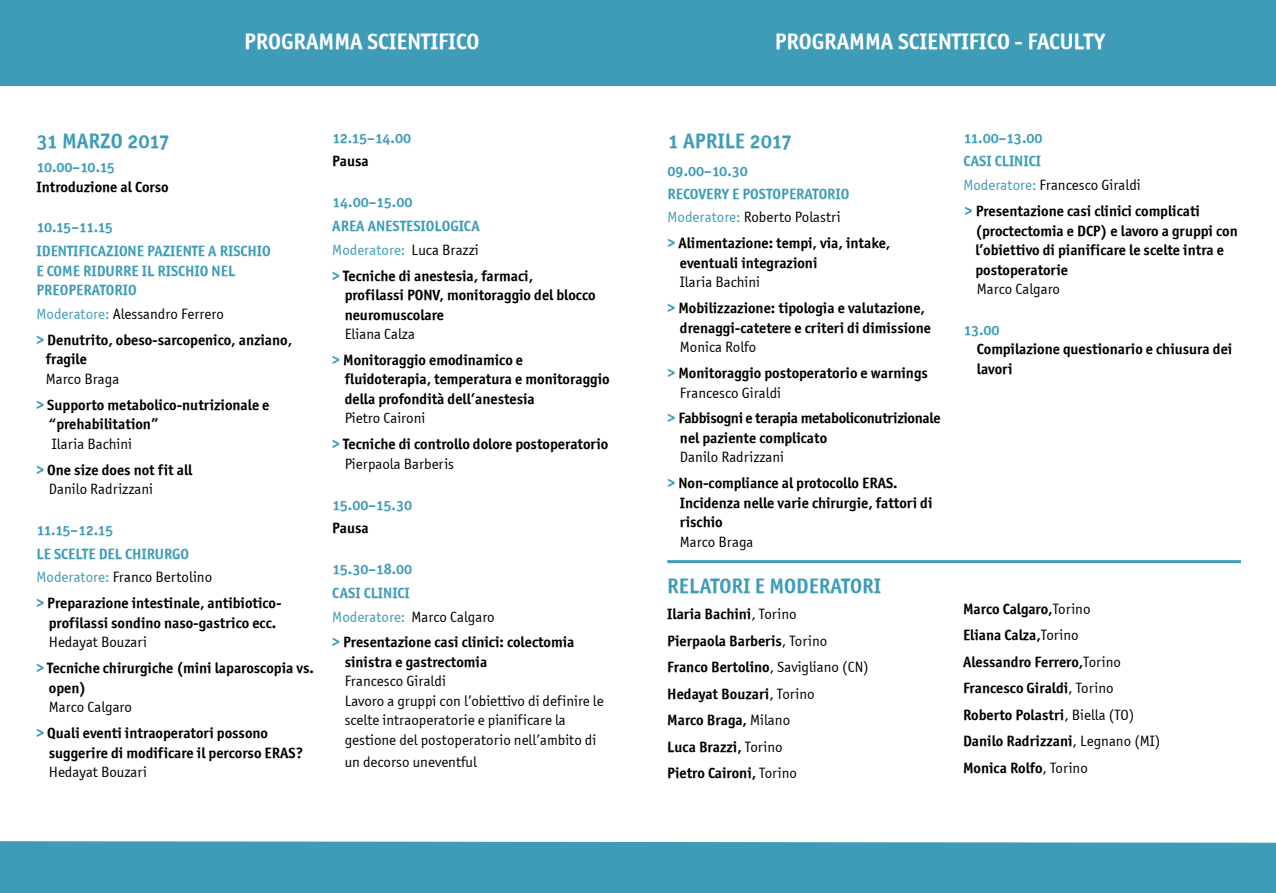
<style>
.page{position:relative;width:1276px;height:893px;background:#fff}
.page>*{position:absolute;margin:0;border:0;box-sizing:border-box;transform-origin:0 0}
.t1{font:22.5px "Officina Sans OSITCTT Bold";color:#fff}
.t2{font:21px "Officina Sans OSITCTT Bold";color:#3e9cb8}
.t3{font:15px/19.5px "Officina Sans OSITCTT Bold";color:#000}
.t4{font:15px/19.5px "Officina Sans OSITCTT Book";color:#000}
.t5{font:15px/23.7px "Officina Sans OSITCTT Bold";color:#3e9cb8}
.t6{font:15px/19.5px "Officina Sans OSITCTT Bold";letter-spacing:-.02em;color:#000}
.t7{font:15px "Officina Sans OSITCTT Book";color:#3e9cb8}
.s1{color:#3e9cb8}
.s2{color:#000}
.s3{font-family:"Officina Sans OSITCTT Bold";font-size:18px;color:#fff}
.s4{font-family:"Officina Sans OSITCTT Book"}
</style>
<div class="page">
<div style="left:0;top:0;width:1276px;height:85px;background:#3e9cb8"></div>
<div style="left:0;top:841px;width:1276px;height:52px;background:#3e9cb8"></div>
<hr style="left:667px;top:560px;width:574px;height:3px;background:#3e9cb8">
<h1 class="t1" style="left:244px;top:27px;width:237px">PROGRAMMA SCIENTIFICO</h1>
<h1 class="t1" style="left:775px;top:27px;width:332px">PROGRAMMA SCIENTIFICO - FACULTY</h1>
<h2 class="t2" style="left:36px;top:128px;width:135px">31 MARZO 2017</h2>
<p class="t5" style="left:36px;top:155px;width:80px">10.00–10.15</p>
<p class="t3" style="left:36px;top:177px;width:134px">Introduzione al Corso</p>
<p class="t5" style="left:36px;top:215px;width:78px">10.15–11.15<br>Identificazione</p>
<p class="t5" style="left:147px;top:239px;width:9px">paziente</p>
<p class="t5" style="left:208px;top:239px;width:20px">a risc</p>
<p class="t5" style="left:247px;top:239px;width:17px">hio</p>
<p class="t5" style="left:36px;top:259px;width:20px">e come</p>
<p class="t5" style="left:83px;top:259px;width:9px">ridurre</p>
<p class="t5" style="left:142px;top:259px;width:24px">il risc</p>
<p class="t5" style="left:185px;top:259px;width:35px">hio nel</p>
<p class="t5" style="left:36px;top:278px;width:9px">preoperatorio</p>
<p class="t4" style="left:36px;top:304px;width:189px"><span class="s1">Moderatore:</span> Alessandro Ferrero</p>
<p class="t3" style="left:46px;top:330px;width:248px;text-indent:-9px"><span class="s1">&gt;</span> Denutrito, obeso-sarcopenico, anziano, fragile</p>
<p class="t4" style="left:46px;top:369px;width:75px">Marco Braga</p>
<p class="t3" style="left:49px;top:395px;width:222px;text-indent:-12px"><span class="s1">&gt;</span> Supporto metabolico-nutrizionale e “prehabilitation”</p>
<p class="t4" style="left:52px;top:434px;width:82px">Ilaria Bachini</p>
<p class="t3" style="left:36px;top:460px;width:157px"><span class="s1">&gt;</span> One size does not fit all</p>
<p class="t4" style="left:49px;top:479px;width:106px">Danilo Radrizzani</p>
<p class="t5" style="left:36px;top:518px;width:78px">11.15–12.15<br>Le scelte</p>
<p class="t5" style="left:99px;top:541px;width:9px">del</p>
<p class="t5" style="left:125px;top:541px;width:26px">chirurgo</p>
<p class="t4" style="left:36px;top:567px;width:177px"><span class="s1">Moderatore:</span> Franco Bertolino</p>
<p class="t3" style="left:36px;top:593px;width:247px;text-align:center"><span class="s1">&gt;</span> Preparazione intestinale, antibiotico&shy;profilassi sondino naso-gastrico ecc.</p>
<p class="t4" style="left:49px;top:632px;width:100px">Hedayat Bouzari</p>
<p class="t3" style="left:49px;top:658px;width:266px;text-indent:-12px"><span class="s1">&gt;</span> Tecniche chirurgiche (mini laparoscopia vs. open)</p>
<p class="t4" style="left:49px;top:697px;width:85px">Marco Calgaro</p>
<p class="t3" style="left:49px;top:723px;width:256px;text-indent:-12px"><span class="s1">&gt;</span> Quali eventi intraoperatori possono suggerire di modificare il percorso ERAS?</p>
<p class="t4" style="left:49px;top:762px;width:100px">Hedayat Bouzari</p>
<p class="t5" style="left:332px;top:126px;width:80px">12.15–14.00</p>
<p class="t3" style="left:332px;top:151px;width:38px">Pausa</p>
<p class="t5" style="left:332px;top:190px;width:82px">14.00–15.00<br>Area</p>
<p class="t5" style="left:368px;top:214px;width:9px">anestesiologica</p>
<p class="t7" style="left:332px;top:241px;width:148px">Moderatore: <span class="s2">Luca Brazzi</span></p>
<p class="t3" style="left:345px;top:266px;width:252px;text-indent:-12px"><span class="s1">&gt;</span> Tecniche di anestesia, farmaci, profilassi PONV, monitoraggio del blocco neuromuscolare</p>
<p class="t4" style="left:345px;top:324px;width:72px">Eliana Calza</p>
<p class="t3" style="left:345px;top:350px;width:266px;text-indent:-12px"><span class="s1">&gt;</span> Monitoraggio emodinamico e fluidoterapia, temperatura e monitoraggio della profondità dell’anestesia</p>
<p class="t4" style="left:345px;top:408px;width:82px">Pietro Caironi</p>
<p class="t3" style="left:332px;top:434px;width:277px"><span class="s1">&gt;</span> Tecniche di controllo dolore postoperatorio</p>
<p class="t4" style="left:345px;top:454px;width:111px">Pierpaola Barberis</p>
<p class="t5" style="left:332px;top:492px;width:81px">15.00–15.30</p>
<p class="t3" style="left:332px;top:518px;width:38px">Pausa</p>
<p class="t5" style="left:332px;top:557px;width:81px">15.30–18.00<br>Casi clinici</p>
<p class="t4" style="left:332px;top:607px;width:164px"><span class="s1">Moderatore:</span> Marco Calgaro</p>
<p class="t3" style="left:345px;top:632px;width:231px;text-indent:-12px"><span class="s1">&gt;</span> Presentazione casi clinici: colectomia sinistra e gastrectomia</p>
<p class="t4" style="left:345px;top:671px;width:261px">Francesco Giraldi<br>Lavoro a gruppi con l’obiettivo di definire le scelte intraoperatorie e pianificare la gestione del postoperatorio nell’ambito di</p>
<p class="t4" style="left:345px;top:752px;width:180px">un decorso uneventful <span class="s3">ODER</span></p>
<h2 class="t2" style="left:667px;top:128px;width:126px">1 APRILE 2017</h2>
<p class="t5" style="left:667px;top:160px;width:82px;line-height:22.2px">09.00–10.30<br>Recover</p>
<p class="t5" style="left:722px;top:182px;width:37px">y e Postoperatorio</p>
<p class="t4" style="left:667px;top:208px;width:175px"><span class="s1">Moderatore:</span> Roberto Polastri</p>
<p class="t3" style="left:680px;top:233px;width:212px;text-indent:-12px"><span class="s1">&gt;</span> Alimentazione: tempi, via, intake, eventuali integrazioni</p>
<p class="t4" style="left:680px;top:272px;width:82px">Ilaria Bachini</p>
<p class="t3" style="left:680px;top:298px;width:252px;text-indent:-12px"><span class="s1">&gt;</span> Mobilizzazione: tipologia e valutazione, drenaggi-catetere e criteri di dimissione</p>
<p class="t4" style="left:680px;top:337px;width:78px">Monica Rolfo</p>
<p class="t3" style="left:667px;top:363px;width:262px"><span class="s1">&gt;</span> Monitoraggio postoperatorio e warnings</p>
<p class="t4" style="left:680px;top:383px;width:103px">Francesco Giraldi</p>
<p class="t6" style="left:680px;top:408px;width:262px;text-indent:-12px"><span class="s1">&gt;</span> Fabbisogni e terapia metaboliconutrizionale nel paziente complicato</p>
<p class="t4" style="left:680px;top:448px;width:106px">Danilo Radrizzani</p>
<p class="t3" style="left:680px;top:473px;width:254px;text-indent:-12px"><span class="s1">&gt;</span> Non-compliance al protocollo ERAS.<br>Incidenza nelle varie chirurgie, fattori di rischio</p>
<p class="t4" style="left:680px;top:532px;width:75px">Marco Braga</p>
<p class="t5" style="left:963px;top:126px;width:81px">11.00–13.00<br>Casi clinici</p>
<p class="t4" style="left:963px;top:175px;width:179px"><span class="s1">Moderatore:</span> Francesco Giraldi</p>
<p class="t3" style="left:975px;top:201px;width:264px;text-indent:-10px"><span class="s1">&gt;</span> Presentazione casi clinici complicati (proctectomia e DCP) e lavoro a gruppi con l’obiettivo di pianificare le scelte intra e postoperatorie</p>
<p class="t4" style="left:977px;top:279px;width:85px">Marco Calgaro</p>
<p class="t5" style="left:963px;top:318px;width:38px">13.00</p>
<p class="t3" style="left:977px;top:339px;width:257px">Compilazione questionario e chiusura dei lavori</p>
<h2 class="t2" style="left:667px;top:573px;width:215px">RELATORI E MODERATORI</h2>
<p class="t3" style="left:667px;top:601px;width:203px;line-height:26.5px">Ilaria Bachini<span class="s4">, Torino<br></span>Pierpaola Barberis<span class="s4">, Torino<br></span>Franco Bertolino<span class="s4">, Savigliano (CN)<br></span>H edayat Bouzari<span class="s4">, Torino<br></span>Marco Braga, <span class="s4">Milano<br></span>Luca Brazzi, <span class="s4">Torino<br></span>Pietro Caironi, <span class="s4">Torino</span></p>
<p class="t3" style="left:963px;top:595px;width:199px;line-height:26.5px">Marco Calgaro,<span class="s4">Torino<br></span>Eliana Calza,<span class="s4">Torino<br></span>Alessandro Ferrero,<span class="s4">Torino<br></span>Francesco Giraldi<span class="s4">, Torino<br></span>Roberto Polastri<span class="s4">, Biella (TO)<br></span>Danilo Radrizzani<span class="s4">, Legnano (MI)<br></span>Monica Rolfo<span class="s4">, Torino</span></p>
</div>
